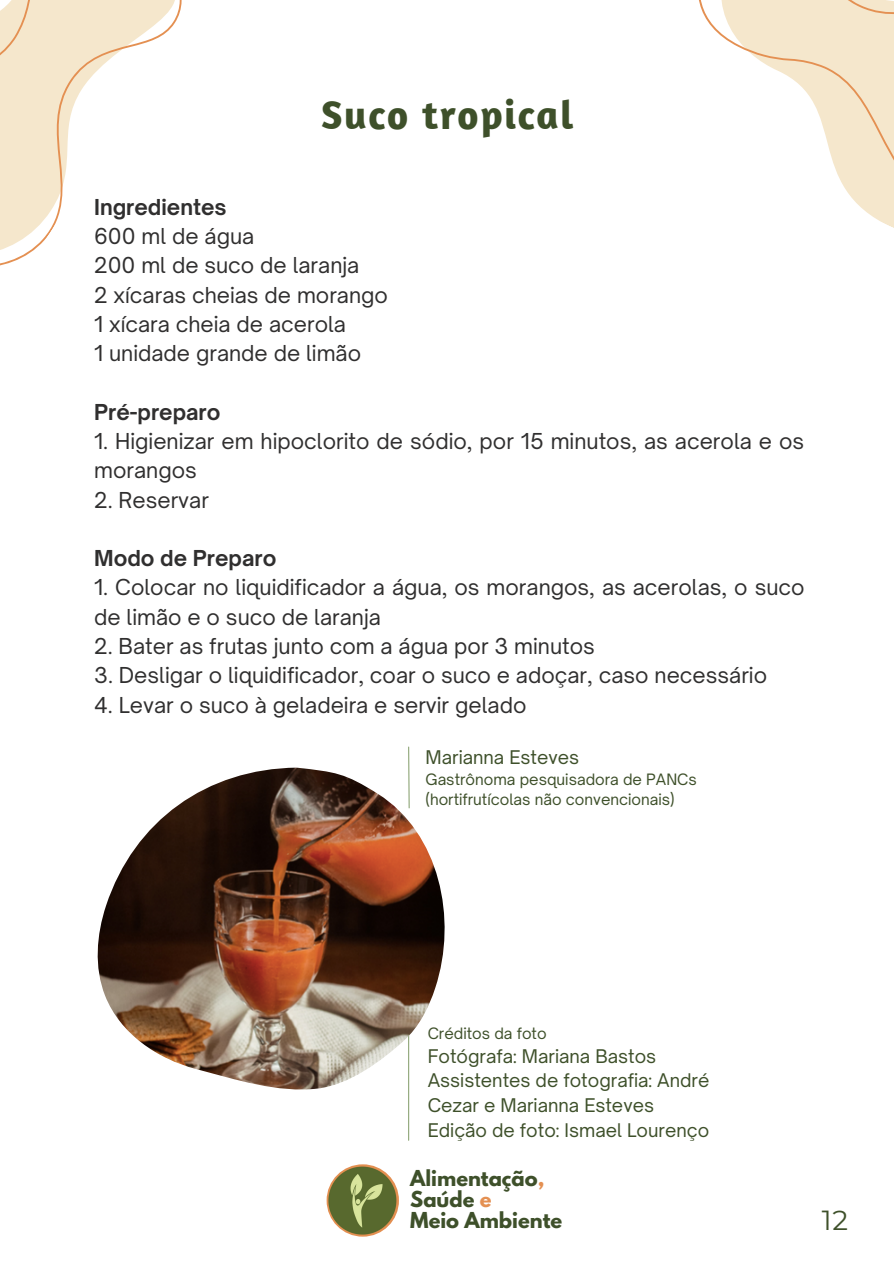
<style>
.page{position:relative;width:894px;height:1264px;background:#fff}
.page>*{position:absolute;margin:0;border:0;box-sizing:border-box;transform-origin:0 0}
.t1{font:700 40.5px "Amaranth";letter-spacing:.045em;color:#3e502a}
.t2{font:27.6px "Montserrat";color:#3e502a}
.t3{font:21px/29.2px "Open Sauce One";color:#302f2f}
.t4{font:700 21px "Open Sauce One";color:#302f2f}
.t5{font:700 19.5px "League Spartan";color:#3e502a}
.t6{font:18px/24.8px "Open Sauce One";color:#3e502a}
.t7{font:15px/20.2px "Open Sauce One";color:#3e502a}
.s1{color:#e49052}
</style>
<div class="page">
<img style="left:326px;top:1164px;width:73px;height:72px;border-radius:50%">
<hr style="left:408px;top:1025px;width:1px;height:115px;background:#8fa678">
<img style="left:98px;top:767px;width:346px;height:326px">
<svg style="left:407px;top:746px;width:3px;height:63px"></svg>
<svg style="left:699px;top:0;width:194px;height:227px"></svg>
<svg style="left:0;top:0;width:182px;height:266px"></svg>
<p class="t1" style="left:321px;top:89px;width:254px">Suco tropical</p>
<p class="t4" style="left:94px;top:194px;width:134px">Ingredientes</p>
<p class="t3" style="left:94px;top:221px;width:162px">600 ml de água</p>
<p class="t3" style="left:94px;top:250px;width:267px">200 ml de suco de laranja</p>
<p class="t3" style="left:94px;top:280px;width:295px">2 xícaras cheias de morango</p>
<p class="t3" style="left:94px;top:309px;width:253px">1 xícara cheia de acerola</p>
<p class="t3" style="left:94px;top:338px;width:268px">1 unidade grande de limão</p>
<p class="t4" style="left:94px;top:399px;width:128px">Pré-preparo</p>
<p class="t3" style="left:94px;top:426px;width:711px">1. Higienizar em hipoclorito de sódio, por 15 minutos, as acerola e os morangos</p>
<p class="t3" style="left:94px;top:485px;width:116px">2. Reservar</p>
<p class="t4" style="left:94px;top:545px;width:184px">Modo de Preparo</p>
<p class="t3" style="left:94px;top:573px;width:711px">1. Colocar no liquidificador a água, os morangos, as acerolas, o suco de limão e o suco de laranja</p>
<p class="t3" style="left:94px;top:631px;width:502px">2. Bater as frutas junto com a água por 3 minutos</p>
<p class="t3" style="left:94px;top:660px;width:674px">3. Desligar o liquidificador, coar o suco e adoçar, caso necessário</p>
<p class="t3" style="left:94px;top:690px;width:433px">4. Levar o suco à geladeira e servir gelado</p>
<p class="t6" style="left:425px;top:744px;width:155px">Marianna Esteves</p>
<p class="t7" style="left:425px;top:769px;width:273px">Gastrônoma pesquisadora de PANCs (hortifrutícolas não convencionais)</p>
<p class="t7" style="left:427px;top:1023px;width:120px">Créditos da foto</p>
<p class="t6" style="left:427px;top:1043px;width:230px">Fotógrafa: Mariana Bastos</p>
<p class="t6" style="left:427px;top:1068px;width:283px">Assistentes de fotografia: André<br>Cezar e Marianna Esteves</p>
<p class="t6" style="left:427px;top:1117px;width:283px">Edição de foto: Ismael Lourenço</p>
<p class="t5" style="left:410px;top:1168px;width:136px">Alimentação<span class="s1">,</span></p>
<p class="t5" style="left:410px;top:1189px;width:83px">Saúde <span class="s1">e</span></p>
<p class="t5" style="left:410px;top:1210px;width:153px">Meio Ambiente</p>
<p class="t2" style="left:821px;top:1203px;width:28px">12</p>
</div>
